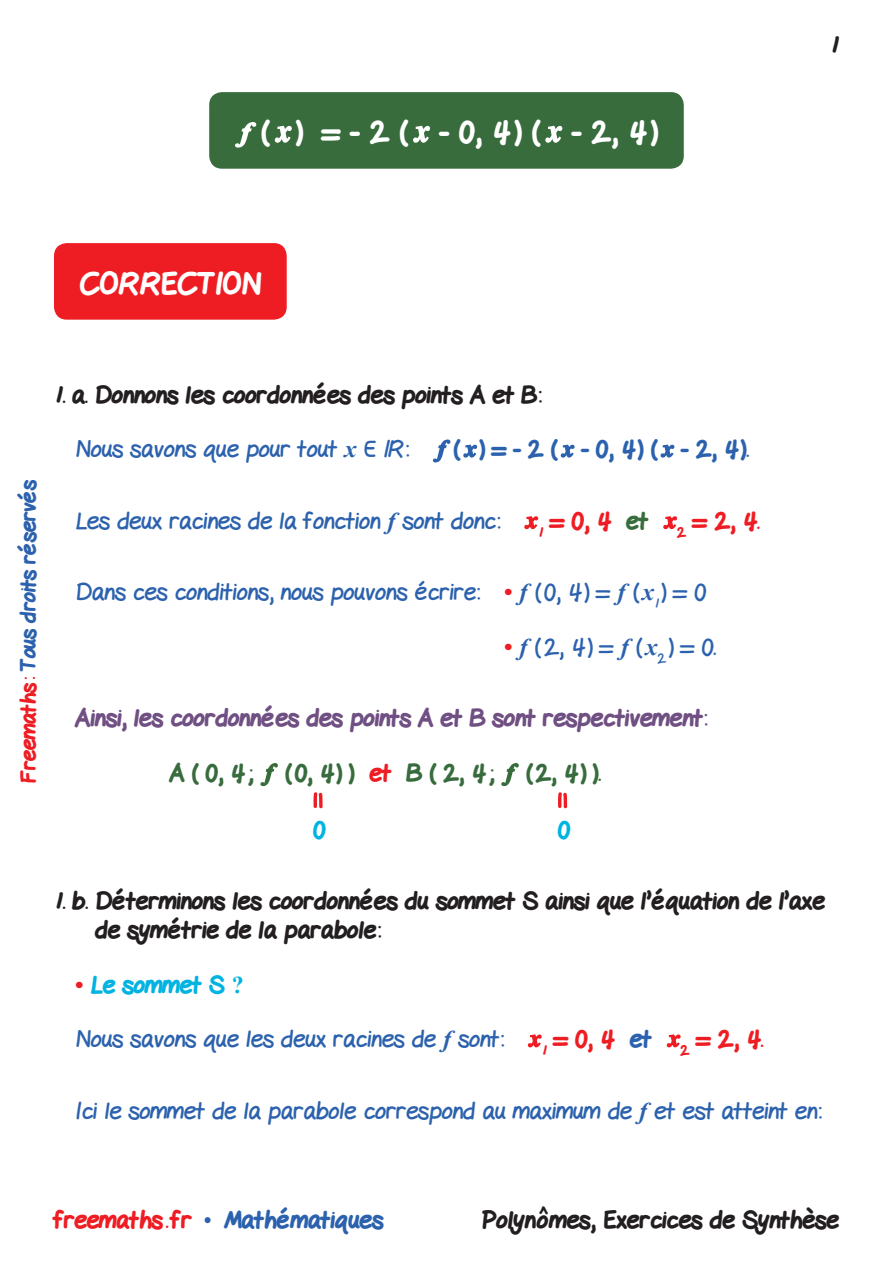
<style>
.page{position:relative;width:893px;height:1263px;background:#fff}
.page>*{position:absolute;margin:0;border:0;box-sizing:border-box;transform-origin:0 0}
.t1{font:800 30px "Gel Pen";color:#fff}
.t2{font:24px "Gel Pen";color:#2c62ad}
.t3{font:800 24px/28.8px "Gel Pen";color:#231f20}
.t4{font:800 24px "Gel Pen";color:#704f83}
.t5{font:800 24px "Gel Pen";color:#2c62ad}
.t6{font:800 24px "Gel Pen";color:#386c3d}
.t7{font:800 24px "Gel Pen";color:#ee1d23}
.t8{font:800 24px "Gel Pen";color:#00b3e0}
.t9{font:800 21px "Gel Pen";letter-spacing:-.01em;color:#2c62ad}
.s1{color:#ee1d23}
.s2{font-family:"Times New Roman";font-weight:700;font-style:italic}
.s3{color:#386c3d}
.s4{font-family:"Times New Roman";font-weight:700;color:#ee1d23}
.s5{font-family:"Times New Roman";font-weight:700}
.s6{color:#2c62ad}
.s7{font-family:"Times New Roman";font-weight:400}
</style>
<div class="page">
<div style="left:54px;top:243px;width:233px;height:77px;background:#ee1d23;border-radius:13px"></div>
<div style="left:209px;top:92px;width:475px;height:77px;background:#386c3d;border-radius:13px"></div>
<svg style="left:235px;top:122px;width:22px;height:26px"></svg>
<svg style="left:274px;top:125px;width:18px;height:18px"></svg>
<svg style="left:413px;top:125px;width:18px;height:18px"></svg>
<svg style="left:545px;top:125px;width:18px;height:18px"></svg>
<svg style="left:432px;top:439px;width:19px;height:24px"></svg>
<svg style="left:463px;top:444px;width:15px;height:14px"></svg>
<svg style="left:560px;top:444px;width:15px;height:14px"></svg>
<svg style="left:660px;top:444px;width:15px;height:14px"></svg>
<svg style="left:524px;top:516px;width:15px;height:14px"></svg>
<svg style="left:663px;top:516px;width:15px;height:14px"></svg>
<svg style="left:260px;top:763px;width:18px;height:24px"></svg>
<svg style="left:501px;top:763px;width:18px;height:24px"></svg>
<svg style="left:314px;top:792px;width:9px;height:16px"></svg>
<svg style="left:558px;top:792px;width:9px;height:16px"></svg>
<svg style="left:527px;top:1034px;width:15px;height:14px"></svg>
<svg style="left:666px;top:1034px;width:15px;height:14px"></svg>
<p class="t1" style="left:261px;top:109px;width:398px">( ) = - 2 ( - 0, 4) ( - 2, 4)</p>
<p class="t3" style="left:830px;top:29px;width:10px">1</p>
<p class="t1" style="left:80px;top:260px;width:183px">CORRECTION</p>
<p class="t9" style="left:12px;top:783px;width:305px;rotate:-90deg"><span class="s1">Freemaths:</span> Tous droits réservés</p>
<p class="t3" style="left:54px;top:378px;width:489px">1. a. Donnons les coordonnées des points A et B:</p>
<p class="t2" style="left:75px;top:429px;width:335px">Nous savons que pour tout <span class="s2">x</span> ı ¨:</p>
<p class="t5" style="left:453px;top:430px;width:297px">( ) = - 2 ( - 0, 4) ( - 2, 4).</p>
<p class="t2" style="left:75px;top:501px;width:427px">Les deux racines de la fonction <span class="s2">f</span> sont donc:</p>
<p class="t7" style="left:538px;top:502px;width:223px"><sub>1</sub> = 0, 4 <span class="s3">et</span> <sub>2</sub> = 2, 4.</p>
<p class="t2" style="left:75px;top:572px;width:632px">Dans ces conditions, nous pouvons écrire: <span class="s4">•</span> <span class="s2">f</span> ( 0, 4) = <span class="s2">f</span> (<span class="s2">x</span><sub>1</sub> ) = 0</p>
<p class="t2" style="left:504px;top:627px;width:213px"><span class="s4">•</span> <span class="s2">f</span> (2, 4) = <span class="s2">f</span> (<span class="s2">x</span><sub>2</sub>) = 0.</p>
<p class="t4" style="left:75px;top:699px;width:634px">Ainsi, les coordonnées des points A et B sont respectivement:</p>
<p class="t6" style="left:170px;top:754px;width:85px">A ( 0, 4;</p>
<p class="t6" style="left:285px;top:754px;width:210px">(0, 4) ) <span class="s1">et</span> B ( 2, 4;</p>
<p class="t6" style="left:526px;top:754px;width:77px">(2, 4) ).</p>
<p class="t8" style="left:314px;top:811px;width:14px">0</p>
<p class="t8" style="left:558px;top:811px;width:14px">0</p>
<p class="t3" style="left:95px;top:885px;width:731px;text-indent:-41px">1. b. Déterminons les coordonnées du sommet S ainsi que l’équation de l’axe de symétrie de la parabole:</p>
<p class="t8" style="left:75px;top:965px;width:170px"><span class="s4">•</span> Le sommet S <span class="s5">?</span></p>
<p class="t2" style="left:75px;top:1019px;width:430px">Nous savons que les deux racines de <span class="s2">f</span> sont:</p>
<p class="t7" style="left:542px;top:1020px;width:223px"><sub>1</sub> = 0, 4 <span class="s6">et</span> <sub>2</sub> = 2, 4.</p>
<p class="t2" style="left:75px;top:1091px;width:748px">Ici le sommet de la parabole correspond au maximum de <span class="s2">f</span> et est atteint en:</p>
<p class="t5" style="left:54px;top:1201px;width:331px"><span class="s1">freemaths . fr</span> <span class="s7">•</span> Mathématiques</p>
<p class="t3" style="left:482px;top:1203px;width:359px">Polynômes, Exercices de Synthèse</p>
</div>
